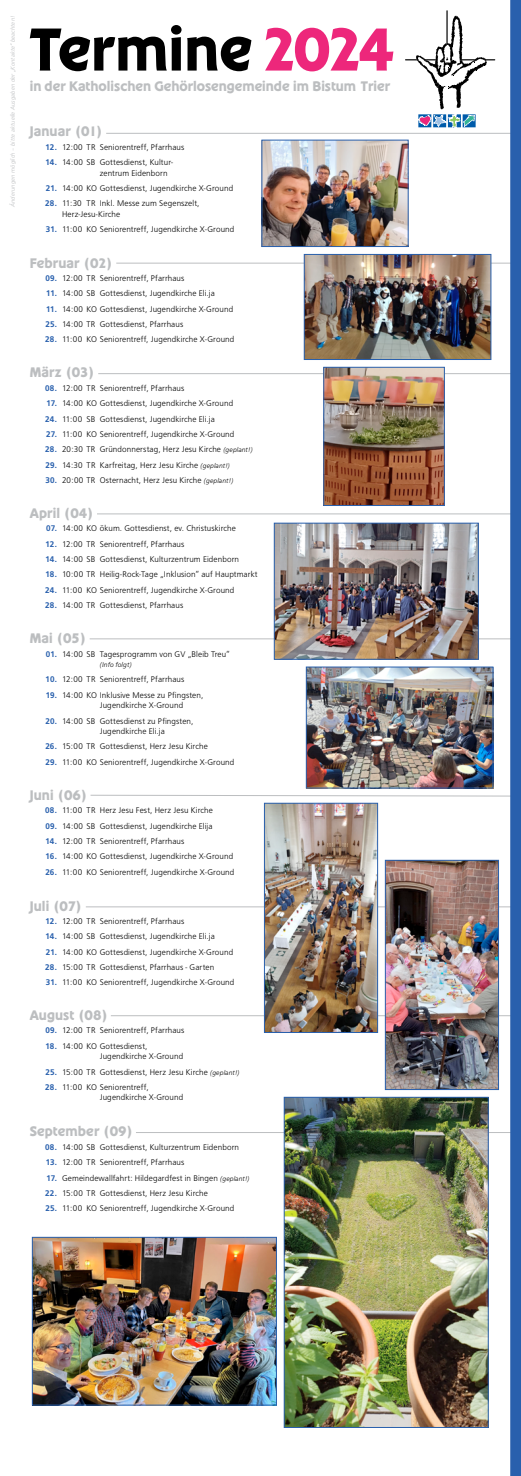
<style>
.page{position:relative;width:521px;height:1476px;background:#fff}
.page>*{position:absolute;margin:0;border:0;box-sizing:border-box;transform-origin:0 0}
.t1{font:63px "C794 Deco";color:#000;scale:1.1 1}
.t2{font:14.44px "C794 Deco";color:#bcbec0;scale:1.1 1}
.t3{font:300 8.58px/10.5px "Front Page";letter-spacing:.01em;color:#000}
.t4{font:italic 300 7px "Front Page";letter-spacing:.01em;color:#000}
.t5{font:italic 300 6.12px "Front Page";letter-spacing:.02em;color:#bcbec0}
.s1{color:#ed277b}
.s2{font-weight:700;color:#2960ad}
.s3{font-style:italic;font-size:7px}
</style>
<div class="page">
<hr style="left:136px;top:1132px;width:377px;height:1px;background:#bcbec0">
<hr style="left:111px;top:1015px;width:410px;height:1px;background:#bcbec0">
<svg style="left:90px;top:794px;width:420px;height:3px"></svg>
<hr style="left:86px;top:906px;width:427px;height:1px;background:#bcbec0">
<hr style="left:98px;top:373px;width:413px;height:1px;background:#bcbec0">
<hr style="left:116px;top:263px;width:399px;height:1px;background:#bcbec0">
<hr style="left:106px;top:133px;width:407px;height:1px;background:#bcbec0">
<hr style="left:97px;top:513px;width:414px;height:1px;background:#bcbec0">
<hr style="left:90px;top:638px;width:423px;height:1px;background:#bcbec0">
<div style="left:510px;top:0;width:11px;height:1476px;background:#2960ad"></div>
<img style="left:276px;top:525px;width:201px;height:133px">
<div style="left:274px;top:523px;width:205px;height:137px;border:1px solid #2960ad"></div>
<img style="left:325px;top:369px;width:118px;height:135px">
<div style="left:323px;top:367px;width:122px;height:139px;border:1px solid #2960ad"></div>
<img style="left:266px;top:805px;width:110px;height:226px">
<div style="left:264px;top:803px;width:114px;height:230px;border:1px solid #2960ad"></div>
<img style="left:387px;top:862px;width:110px;height:226px">
<div style="left:385px;top:860px;width:114px;height:230px;border:1px solid #2960ad"></div>
<img style="left:263px;top:142px;width:144px;height:103px">
<div style="left:261px;top:140px;width:148px;height:107px;border:1px solid #2960ad"></div>
<img style="left:306px;top:256px;width:183px;height:102px">
<div style="left:304px;top:254px;width:187px;height:106px;border:1px solid #2960ad"></div>
<img style="left:308px;top:668px;width:183px;height:118px">
<div style="left:306px;top:666px;width:187px;height:122px;border:1px solid #2960ad"></div>
<svg style="left:405px;top:10px;width:90px;height:118px"></svg>
<img style="left:34px;top:1239px;width:241px;height:164px">
<div style="left:32px;top:1237px;width:245px;height:168px;border:1px solid #2960ad"></div>
<img style="left:286px;top:1099px;width:201px;height:327px">
<div style="left:284px;top:1097px;width:205px;height:331px;border:1px solid #2960ad"></div>
<p class="t5" style="left:9px;top:207px;width:193px;rotate:-90deg">Änderungen möglich – bitte aktuelle Ausgaben der „Kontakte“ beachten!</p>
<h1 class="t1" style="left:30px;top:14px;width:333px">Termine <span class="s1">2024</span></h1>
<h2 class="t2" style="left:30px;top:78px;width:329px">in der Katholischen Gehörlosengemeinde im Bistum Trier</h2>
<h2 class="t2" style="left:30px;top:123px;width:67px">Januar (01)</h2>
<p class="t3" style="left:46px;top:142px;width:140px"><span class="s2">12.</span> 12:00 TR Seniorentreff, Pfarrhaus</p>
<p class="t3" style="left:100px;top:157px;width:75px;text-indent:-54px"><span class="s2">14.</span> 14:00 SB Gottesdienst, Kultur&shy;zentrum Eidenborn</p>
<p class="t3" style="left:46px;top:183px;width:189px"><span class="s2">21.</span> 14:00 KO Gottesdienst, Jugendkirche X-Ground</p>
<p class="t3" style="left:62px;top:198px;width:139px;text-indent:-17px"><span class="s2">28.</span> 11:30 TR Inkl. Messe zum Segenszelt,<br>Herz-Jesu-Kirche</p>
<p class="t3" style="left:46px;top:224px;width:190px"><span class="s2">31.</span> 11:00 KO Seniorentreff, Jugendkirche X-Ground</p>
<h2 class="t2" style="left:30px;top:255px;width:76px">Februar (02)</h2>
<p class="t3" style="left:45px;top:273px;width:140px"><span class="s2">09.</span> 12:00 TR Seniorentreff, Pfarrhaus</p>
<p class="t3" style="left:46px;top:288px;width:170px"><span class="s2">11.</span> 14:00 SB Gottesdienst, Jugendkirche Eli.ja</p>
<p class="t3" style="left:46px;top:304px;width:189px"><span class="s2">11.</span> 14:00 KO Gottesdienst, Jugendkirche X-Ground</p>
<p class="t3" style="left:45px;top:319px;width:139px"><span class="s2">25.</span> 14:00 TR Gottesdienst, Pfarrhaus</p>
<p class="t3" style="left:45px;top:334px;width:191px"><span class="s2">28.</span> 11:00 KO Seniorentreff, Jugendkirche X-Ground</p>
<h2 class="t2" style="left:30px;top:364px;width:59px">März (03)</h2>
<p class="t3" style="left:45px;top:383px;width:141px"><span class="s2">08.</span> 12:00 TR Seniorentreff, Pfarrhaus</p>
<p class="t3" style="left:47px;top:398px;width:188px"><span class="s2">17.</span> 14:00 KO Gottesdienst, Jugendkirche X-Ground</p>
<p class="t3" style="left:45px;top:414px;width:171px"><span class="s2">24.</span> 11:00 SB Gottesdienst, Jugendkirche Eli.ja</p>
<p class="t3" style="left:46px;top:429px;width:190px"><span class="s2">27.</span> 11:00 KO Seniorentreff, Jugendkirche X-Ground</p>
<p class="t3" style="left:45px;top:444px;width:209px"><span class="s2">28.</span> 20:30 TR Gründonnerstag, Herz Jesu Kirche <span class="s3">(geplant!)</span></p>
<p class="t3" style="left:46px;top:459px;width:186px"><span class="s2">29.</span> 14:30 TR Karfreitag, Herz Jesu Kirche <span class="s3">(geplant!)</span></p>
<p class="t3" style="left:45px;top:475px;width:189px"><span class="s2">30.</span> 20:00 TR Osternacht, Herz Jesu Kirche <span class="s3">(geplant!)</span></p>
<h2 class="t2" style="left:30px;top:505px;width:58px">April (04)</h2>
<p class="t3" style="left:46px;top:523px;width:191px"><span class="s2">07.</span> 14:00 KO ökum. Gottesdienst, ev. Christuskirche</p>
<p class="t3" style="left:46px;top:539px;width:140px"><span class="s2">12.</span> 12:00 TR Seniorentreff, Pfarrhaus</p>
<p class="t3" style="left:46px;top:554px;width:195px"><span class="s2">14.</span> 14:00 SB Gottesdienst, Kulturzentrum Eidenborn</p>
<p class="t3" style="left:46px;top:569px;width:214px"><span class="s2">18.</span> 10:00 TR Heilig-Rock-Tage „Inklusion“ auf Hauptmarkt</p>
<p class="t3" style="left:45px;top:585px;width:191px"><span class="s2">24.</span> 11:00 KO Seniorentreff, Jugendkirche X-Ground</p>
<p class="t3" style="left:45px;top:600px;width:139px"><span class="s2">28.</span> 14:00 TR Gottesdienst, Pfarrhaus</p>
<h2 class="t2" style="left:30px;top:630px;width:52px">Mai (05)</h2>
<p class="t3" style="left:46px;top:649px;width:186px"><span class="s2">01.</span> 14:00 SB Tagesprogramm von GV „Bleib Treu“</p>
<p class="t4" style="left:100px;top:661px;width:33px">(Info folgt)</p>
<p class="t3" style="left:46px;top:674px;width:140px"><span class="s2">10.</span> 12:00 TR Seniorentreff, Pfarrhaus</p>
<p class="t3" style="left:100px;top:690px;width:105px;text-indent:-54px"><span class="s2">19.</span> 14:00 KO Inklusive Messe zu Pfingsten,<br>Jugendkirche X-Ground</p>
<p class="t3" style="left:100px;top:715px;width:95px;text-indent:-54px"><span class="s2">20.</span> 14:00 SB Gottesdienst zu Pfingsten,<br>Jugendkirche Eli.ja</p>
<p class="t3" style="left:45px;top:741px;width:164px"><span class="s2">26.</span> 15:00 TR Gottesdienst, Herz Jesu Kirche</p>
<p class="t3" style="left:45px;top:757px;width:190px"><span class="s2">29.</span> 11:00 KO Seniorentreff, Jugendkirche X-Ground</p>
<h2 class="t2" style="left:30px;top:787px;width:53px">Juni (06)</h2>
<p class="t3" style="left:45px;top:805px;width:169px"><span class="s2">08.</span> 11:00 TR Herz Jesu Fest, Herz Jesu Kirche</p>
<p class="t3" style="left:45px;top:821px;width:169px"><span class="s2">09.</span> 14:00 SB Gottesdienst, Jugendkirche Elija</p>
<p class="t3" style="left:46px;top:836px;width:140px"><span class="s2">14.</span> 12:00 TR Seniorentreff, Pfarrhaus</p>
<p class="t3" style="left:46px;top:851px;width:189px"><span class="s2">16.</span> 14:00 KO Gottesdienst, Jugendkirche X-Ground</p>
<p class="t3" style="left:45px;top:867px;width:190px"><span class="s2">26.</span> 11:00 KO Seniorentreff, Jugendkirche X-Ground</p>
<h2 class="t2" style="left:30px;top:897px;width:48px">Juli (07)</h2>
<p class="t3" style="left:46px;top:916px;width:140px"><span class="s2">12.</span> 12:00 TR Seniorentreff, Pfarrhaus</p>
<p class="t3" style="left:46px;top:931px;width:171px"><span class="s2">14.</span> 14:00 SB Gottesdienst, Jugendkirche Eli.ja</p>
<p class="t3" style="left:46px;top:947px;width:189px"><span class="s2">21.</span> 14:00 KO Gottesdienst, Jugendkirche X-Ground</p>
<p class="t3" style="left:45px;top:962px;width:170px"><span class="s2">28.</span> 15:00 TR Gottesdienst, Pfarrhaus - Garten</p>
<p class="t3" style="left:46px;top:977px;width:190px"><span class="s2">31.</span> 11:00 KO Seniorentreff, Jugendkirche X-Ground</p>
<h2 class="t2" style="left:30px;top:1007px;width:71px">August (08)</h2>
<p class="t3" style="left:45px;top:1025px;width:140px"><span class="s2">09.</span> 12:00 TR Seniorentreff, Pfarrhaus</p>
<p class="t3" style="left:100px;top:1041px;width:85px;text-indent:-54px"><span class="s2">18.</span> 14:00 KO Gottesdienst,<br>Jugendkirche X-Ground</p>
<p class="t3" style="left:45px;top:1066px;width:195px"><span class="s2">25.</span> 15:00 TR Gottesdienst, Herz Jesu Kirche <span class="s3">(geplant!)</span></p>
<p class="t3" style="left:100px;top:1082px;width:85px;text-indent:-55px"><span class="s2">28.</span> 11:00 KO Seniorentreff,<br>Jugendkirche X-Ground</p>
<h2 class="t2" style="left:30px;top:1123px;width:94px">September (09)</h2>
<p class="t3" style="left:45px;top:1142px;width:195px"><span class="s2">08.</span> 14:00 SB Gottesdienst, Kulturzentrum Eidenborn</p>
<p class="t3" style="left:46px;top:1157px;width:140px"><span class="s2">13.</span> 12:00 TR Seniorentreff, Pfarrhaus</p>
<p class="t3" style="left:47px;top:1172px;width:204px"><span class="s2">17.</span> Gemeindewallfahrt: Hildegardfest in Bingen <span class="s3">(geplant!)</span></p>
<p class="t3" style="left:45px;top:1188px;width:164px"><span class="s2">22.</span> 15:00 TR Gottesdienst, Herz Jesu Kirche</p>
<p class="t3" style="left:45px;top:1203px;width:190px"><span class="s2">25.</span> 11:00 KO Seniorentreff, Jugendkirche X-Ground</p>
</div>
